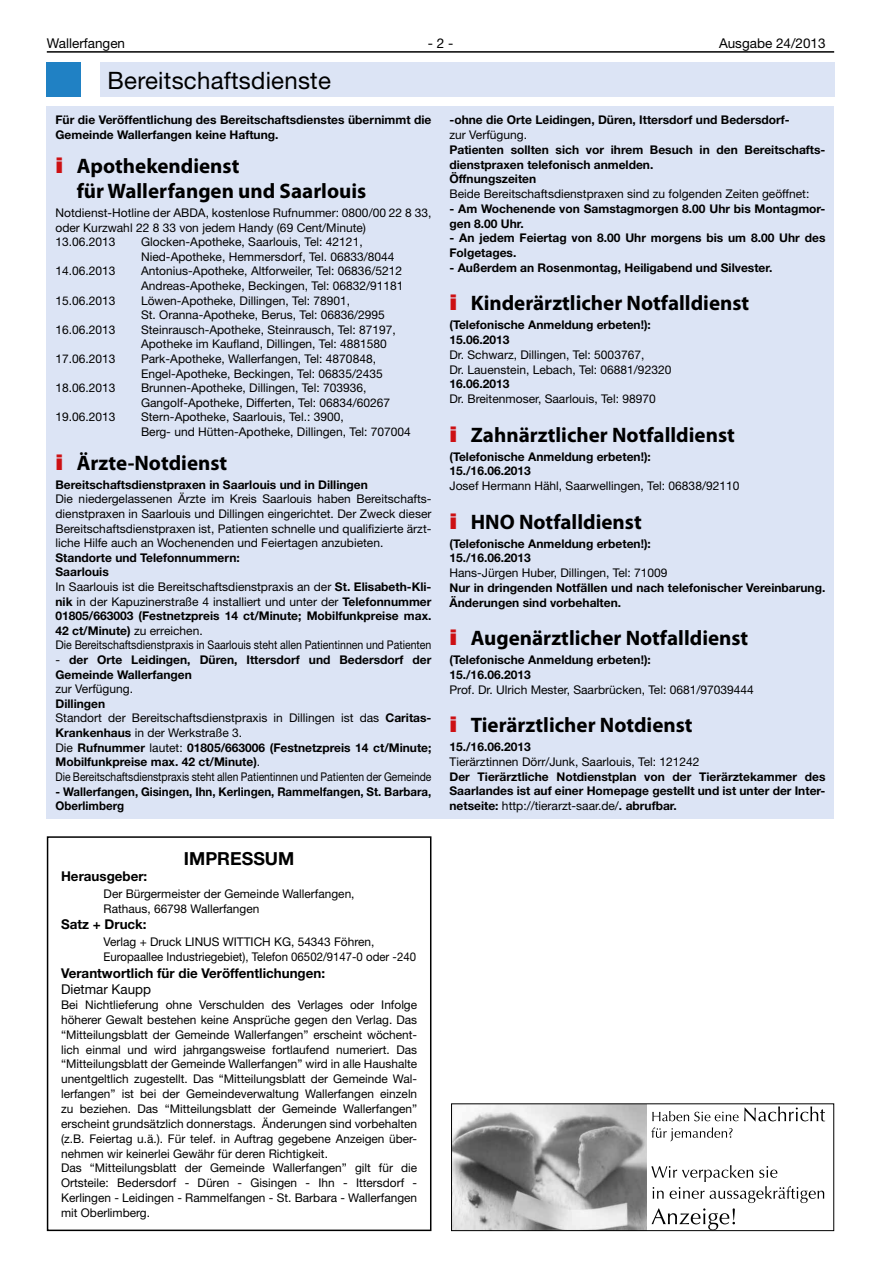
<style>
.page{position:relative;width:881px;height:1263px;background:#fff}
.page>*{position:absolute;margin:0;border:0;box-sizing:border-box;transform-origin:0 0}
.t1{font:24px "Kfnpmh Kqdgkd Helvetica Neue";letter-spacing:.01em;color:#000}
.t2{font:700 21px/25.3px "Myriad Pro";color:#000}
.t3{font:700 18px "Helvetica Neue LT";color:#000}
.t4{font:700 13.5px "Helvetica Neue LT";color:#000}
.t5{font:13.5px "Helvetica Neue LT";color:#000}
.t6{font:12px/14.5px "Helvetica Neue LT";color:#000}
.t7{font:700 12px/14.7px "Helvetica Neue LT";color:#000}
.t8{font:700 12px/14.5px "Helvetica Neue LT";color:#000;scale:.96 1}
.s1{font-family:"Helvetica Neue LT";font-weight:900;font-stretch:expanded;color:#cd1013}
.s2{font-weight:400}
.s3{font-weight:700}
</style>
<div class="page">
<hr style="left:47px;top:51px;width:786px;height:2px;background:#000">
<div style="left:47px;top:63px;width:34px;height:34px;background:#2081c4"></div>
<div style="left:100px;top:63px;width:733px;height:34px;background:#dce4f5"></div>
<div style="left:47px;top:106px;width:786px;height:713px;background:#dce4f5"></div>
<div style="left:47px;top:836px;width:384px;height:395px;border:2px solid #000"></div>
<img style="left:453px;top:1105px;width:193px;height:124px">
<div style="left:451px;top:1103px;width:382px;height:128px;border:1px solid #000"></div>
<svg style="left:652px;top:1106px;width:172px;height:15px"></svg>
<svg style="left:651px;top:1127px;width:81px;height:14px"></svg>
<svg style="left:651px;top:1165px;width:172px;height:65px"></svg>
<p class="t5" style="left:47px;top:35px;width:80px">Wallerfangen</p>
<p class="t5" style="left:427px;top:35px;width:27px">- 2 -</p>
<p class="t5" style="left:718px;top:35px;width:108px">Ausgabe 24/2013</p>
<h1 class="t1" style="left:107px;top:66px;width:225px">Bereitschaftsdienste</h1>
<p class="t7" style="left:55px;top:112px;width:377px">Für die Veröffentlichung des Bereitschaftsdienstes übernimmt die<br>Gemeinde Wallerfangen keine Haftung.</p>
<h2 class="t2" style="left:77px;top:152px;width:291px;text-indent:-21px"><span class="s1">i</span> Apothekendienst<br>für Wallerfangen und Saarlouis</h2>
<p class="t6" style="left:55px;top:205px;width:377px">Notdienst-Hotline der ABDA, kostenlose Rufnummer: 0800/00 22 8 33, oder Kurzwahl 22 8 33 von jedem Handy (69 Cent/Minute)<br>13.06.2013</p>
<p class="t7" style="left:449px;top:112px;width:341px">-ohne die Orte Leidingen, Düren, Ittersdorf und Bedersdorf-</p>
<p class="t6" style="left:449px;top:127px;width:79px">zur Verfügung.</p>
<p class="t7" style="left:449px;top:142px;width:377px">Patienten sollten sich vor ihrem Besuch in den Bereitschafts&shy;dienstpraxen telefonisch anmelden.<br>Öffnungszeiten</p>
<p class="t6" style="left:449px;top:186px;width:361px">Beide Bereitschaftsdienstpraxen sind zu folgenden Zeiten geöffnet:</p>
<p class="t7" style="left:449px;top:201px;width:377px">- Am Wochenende von Samstagmorgen 8.00 Uhr bis Montagmor&shy;gen 8.00 Uhr.</p>
<p class="t7" style="left:449px;top:230px;width:377px">- An jedem Feiertag von 8.00 Uhr morgens bis um 8.00 Uhr des<br>Folgetages.</p>
<p class="t7" style="left:449px;top:260px;width:324px">- Außerdem an Rosenmontag, Heiligabend und Silvester.</p>
<h2 class="t2" style="left:449px;top:290px;width:301px"><span class="s1">i</span> Kinderärztlicher Notfalldienst</h2>
<p class="t7" style="left:449px;top:317px;width:203px">(Telefonische Anmeldung erbeten!):<br>15.06.2013</p>
<p class="t6" style="left:449px;top:347px;width:223px">Dr. Schwarz, Dillingen, Tel: 5003767,<br>Dr. Lauenstein, Lebach, Tel: 06881/92320</p>
<p class="t7" style="left:449px;top:377px;width:62px">16.06.2013</p>
<p class="t6" style="left:449px;top:391px;width:208px">Dr. Breitenmoser, Saarlouis, Tel: 98970</p>
<h2 class="t2" style="left:449px;top:421px;width:287px"><span class="s1">i</span> Zahnärztlicher Notfalldienst</h2>
<p class="t7" style="left:449px;top:449px;width:203px">(Telefonische Anmeldung erbeten!):<br>15./16.06.2013</p>
<p class="t6" style="left:449px;top:478px;width:291px">Josef Hermann Hähl, Saarwellingen, Tel: 06838/92110</p>
<h2 class="t2" style="left:449px;top:508px;width:194px"><span class="s1">i</span> HNO Notfalldienst</h2>
<p class="t7" style="left:449px;top:536px;width:203px">(Telefonische Anmeldung erbeten!):<br>15./16.06.2013</p>
<p class="t6" style="left:449px;top:565px;width:219px">Hans-Jürgen Huber, Dillingen, Tel: 71009</p>
<p class="t7" style="left:449px;top:580px;width:377px">Nur in dringenden Notfällen und nach telefonischer Vereinbarung.<br>Änderungen sind vorbehalten.</p>
<h2 class="t2" style="left:449px;top:625px;width:300px"><span class="s1">i</span> Augenärztlicher Notfalldienst</h2>
<p class="t7" style="left:449px;top:652px;width:203px">(Telefonische Anmeldung erbeten!):<br>15./16.06.2013</p>
<p class="t6" style="left:449px;top:682px;width:306px">Prof. Dr. Ulrich Mester, Saarbrücken, Tel: 0681/97039444</p>
<h2 class="t2" style="left:449px;top:711px;width:244px"><span class="s1">i</span> Tierärztlicher Notdienst</h2>
<p class="t7" style="left:449px;top:739px;width:83px">15./16.06.2013</p>
<p class="t6" style="left:449px;top:754px;width:251px">Tierärztinnen Dörr/Junk, Saarlouis, Tel: 121242</p>
<p class="t7" style="left:449px;top:769px;width:377px;text-align:justify">Der Tierärztliche Notdienstplan von der Tierärztekammer des Saarlandes ist auf einer Homepage gestellt und ist unter der Inter&shy;netseite: <span class="s2">http://tierarzt-saar.de/</span>. abrufbar.</p>
<p class="t6" style="left:141px;top:234px;width:255px">Glocken-Apotheke, Saarlouis, Tel: 42121,<br>Nied-Apotheke, Hemmersdorf, Tel. 06833/8044</p>
<p class="t6" style="left:55px;top:264px;width:62px">14.06.2013</p>
<p class="t6" style="left:141px;top:264px;width:264px">Antonius-Apotheke, Altforweiler, Tel: 06836/5212<br>Andreas-Apotheke, Beckingen, Tel: 06832/91181</p>
<p class="t6" style="left:55px;top:293px;width:62px">15.06.2013</p>
<p class="t6" style="left:141px;top:293px;width:245px">Löwen-Apotheke, Dillingen, Tel: 78901,<br>St. Oranna-Apotheke, Berus, Tel: 06836/2995</p>
<p class="t6" style="left:55px;top:322px;width:62px">16.06.2013</p>
<p class="t6" style="left:141px;top:322px;width:256px">Steinrausch-Apotheke, Steinrausch, Tel: 87197,<br>Apotheke im Kaufland, Dillingen, Tel: 4881580</p>
<p class="t6" style="left:55px;top:351px;width:62px">17.06.2013</p>
<p class="t6" style="left:141px;top:351px;width:243px">Park-Apotheke, Wallerfangen, Tel: 4870848,<br>Engel-Apotheke, Beckingen, Tel: 06835/2435</p>
<p class="t6" style="left:55px;top:380px;width:62px">18.06.2013</p>
<p class="t6" style="left:141px;top:380px;width:250px">Brunnen-Apotheke, Dillingen, Tel: 703936,<br>Gangolf-Apotheke, Differten, Tel: 06834/60267</p>
<p class="t6" style="left:55px;top:410px;width:62px">19.06.2013</p>
<p class="t6" style="left:141px;top:410px;width:271px">Stern-Apotheke, Saarlouis, Tel.: 3900,<br>Berg- und Hütten-Apotheke, Dillingen, Tel: 707004</p>
<h2 class="t2" style="left:55px;top:449px;width:173px"><span class="s1">i</span> Ärzte-Notdienst</h2>
<p class="t7" style="left:55px;top:477px;width:314px">Bereitschaftsdienstpraxen in Saarlouis und in Dillingen</p>
<p class="t6" style="left:55px;top:492px;width:377px;text-align:justify">Die niedergelassenen Ärzte im Kreis Saarlouis haben Bereitschafts&shy;dienstpraxen in Saarlouis und Dillingen eingerichtet. Der Zweck dieser Bereitschaftsdienstpraxen ist, Patienten schnelle und qualifizierte ärzt&shy;liche Hilfe auch an Wochenenden und Feiertagen anzubieten.</p>
<p class="t6" style="left:55px;top:550px;width:377px"><span class="s3">Standorte und Telefonnummern:<br>Saarlouis<br></span>In Saarlouis ist die Bereitschaftsdienstpraxis an der <span class="s3">St. Elisabeth-Kli&shy;nik</span> in der Kapuzinerstraße 4 installiert und unter der <span class="s3">Telefonnummer 01805/663003 (Festnetzpreis 14 ct/Minute; Mobilfunkpreise max.<br>42 ct/Minute)</span> zu erreichen.<br>Die Bereitschaftsdienstpraxis in Saarlouis steht allen Patientinnen und Patienten</p>
<p class="t7" style="left:55px;top:652px;width:377px"><span class="s2">-</span> der Orte Leidingen, Düren, Ittersdorf und Bedersdorf der<br>Gemeinde Wallerfangen</p>
<p class="t6" style="left:55px;top:681px;width:79px">zur Verfügung.</p>
<p class="t6" style="left:55px;top:696px;width:377px"><span class="s3">Dillingen<br></span>Standort der Bereitschaftsdienstpraxis in Dillingen ist das <span class="s3">Caritas-Krankenhaus</span> in der Werkstraße 3.<br>Die <span class="s3">Rufnummer</span> lautet: <span class="s3">01805/663006 (Festnetzpreis 14 ct/Minute; Mobilfunkpreise max. 42 ct/Minute)</span>.<br>Die Bereitschaftsdienstpraxis steht allen Patientinnen und Patienten der Gemeinde</p>
<p class="t8" style="left:55px;top:784px;width:393px">- Wallerfangen, Gisingen, Ihn, Kerlingen, Rammelfangen, St. Barbara,<br>Oberlimberg</p>
<h3 class="t3" style="left:184px;top:847px;width:112px">IMPRESSUM</h3>
<p class="t4" style="left:61px;top:868px;width:88px">Herausgeber:</p>
<p class="t6" style="left:104px;top:886px;width:252px">Der Bürgermeister der Gemeinde Wallerfangen,<br>Rathaus, 66798 Wallerfangen</p>
<p class="t4" style="left:61px;top:916px;width:87px">Satz + Druck:</p>
<p class="t6" style="left:104px;top:934px;width:314px">Verlag + Druck LINUS WITTICH KG, 54343 Föhren,<br>Europaallee Industriegebiet), Telefon 06502/9147-0 oder -240</p>
<p class="t4" style="left:61px;top:964px;width:265px">Verantwortlich für die Veröffentlichungen:</p>
<p class="t5" style="left:61px;top:981px;width:91px">Dietmar Kaupp</p>
<p class="t6" style="left:61px;top:997px;width:357px">Bei Nichtlieferung ohne Verschulden des Verlages oder Infolge höherer Gewalt bestehen keine Ansprüche gegen den Verlag. Das “Mitteilungsblatt der Gemeinde Wallerfangen” erscheint wöchent&shy;lich einmal und wird jahrgangsweise fortlaufend numeriert. Das “Mitteilungsblatt der Gemeinde Wallerfangen” wird in alle Haushalte unentgeltlich zugestellt. Das “Mitteilungsblatt der Gemeinde Wal&shy;lerfangen” ist bei der Gemeindeverwaltung Wallerfangen einzeln zu beziehen. Das “Mitteilungsblatt der Gemeinde Wallerfangen” erscheint grundsätzlich donnerstags. Änderungen sind vorbehalten (z.B. Feiertag u.ä.). Für telef. in Auftrag gegebene Anzeigen über&shy;nehmen wir keinerlei Gewähr für deren Richtigkeit.<br>Das “Mitteilungsblatt der Gemeinde Wallerfangen” gilt für die Ortsteile: Bedersdorf - Düren - Gisingen - Ihn - Ittersdorf - Kerlingen - Leidingen - Rammelfangen - St. Barbara - Wallerfangen mit Oberlimberg.</p>
</div>
